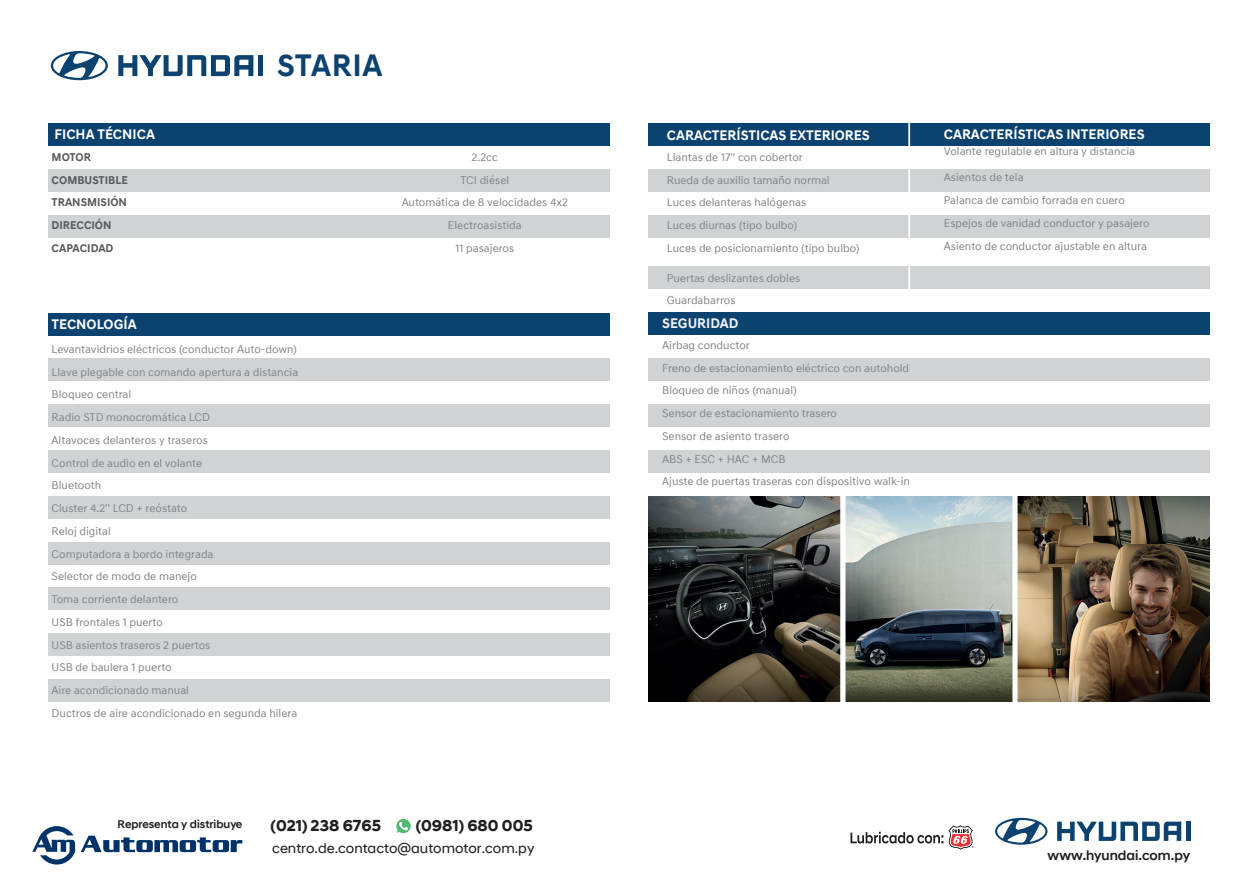
<style>
.page{position:relative;width:1241px;height:893px;background:#fff}
.page>*{position:absolute;margin:0;border:0;box-sizing:border-box;transform-origin:0 0}
.t1{font:700 31.32px "Hyundai Sans Text Office";letter-spacing:.02em;color:#0c426f}
.t2{font:700 16.1px "Hyundai Sans Head Office";color:#231f20}
.t3{font:14.17px "Hyundai Sans Head Office";color:#231f20}
.t4{font:700 14px "Hyundai Sans Text Office";color:#fff}
.t5{font:700 14px "Hyundai Sans Text Office";color:#f2f3f4}
.t6{font:500 13.65px "Hyundai Sans Head Office";color:#231f20}
.t7{font:11.38px/22.8px "Hyundai Sans Text Office";color:#808285}
.t8{font:700 11.38px/22.8px "Hyundai Sans Text Office";color:#57585a}
.t9{font:500 11.38px "Hyundai Sans Head Office";color:#231f20}
</style>
<div class="page">
<div style="left:1185px;top:822px;width:5px;height:19px;background:#0c426f"></div>
<svg style="left:850px;top:825px;width:123px;height:25px"></svg>
<svg style="left:1057px;top:822px;width:123px;height:19px"></svg>
<svg style="left:995px;top:818px;width:52px;height:27px"></svg>
<div style="left:648px;top:358px;width:561px;height:23px;background:#d1d2d4"></div>
<div style="left:648px;top:404px;width:561px;height:23px;background:#d1d2d4"></div>
<div style="left:648px;top:450px;width:561px;height:23px;background:#d1d2d4"></div>
<div style="left:48px;top:169px;width:561px;height:22px;background:#d1d2d4"></div>
<div style="left:48px;top:215px;width:561px;height:22px;background:#d1d2d4"></div>
<div style="left:48px;top:358px;width:561px;height:23px;background:#d1d2d4"></div>
<div style="left:48px;top:404px;width:561px;height:22px;background:#d1d2d4"></div>
<div style="left:48px;top:450px;width:561px;height:22px;background:#d1d2d4"></div>
<div style="left:48px;top:496px;width:561px;height:22px;background:#d1d2d4"></div>
<div style="left:48px;top:542px;width:561px;height:22px;background:#d1d2d4"></div>
<div style="left:48px;top:588px;width:561px;height:22px;background:#d1d2d4"></div>
<div style="left:48px;top:634px;width:561px;height:22px;background:#d1d2d4"></div>
<div style="left:48px;top:679px;width:561px;height:23px;background:#d1d2d4"></div>
<svg style="left:118px;top:55px;width:135px;height:21px"></svg>
<div style="left:258px;top:55px;width:5px;height:21px;background:#0c426f"></div>
<svg style="left:51px;top:51px;width:57px;height:29px"></svg>
<svg style="left:81px;top:836px;width:161px;height:16px"></svg>
<svg style="left:32px;top:826px;width:43px;height:38px"></svg>
<svg style="left:396px;top:819px;width:15px;height:15px"></svg>
<div style="left:48px;top:123px;width:561px;height:23px;background:#0c426f"></div>
<div style="left:48px;top:313px;width:561px;height:23px;background:#0c426f"></div>
<div style="left:648px;top:169px;width:561px;height:22px;background:#d1d2d4"></div>
<div style="left:648px;top:215px;width:561px;height:22px;background:#d1d2d4"></div>
<div style="left:648px;top:312px;width:561px;height:23px;background:#0c426f"></div>
<div style="left:648px;top:123px;width:561px;height:23px;background:#0c426f"></div>
<div style="left:648px;top:266px;width:561px;height:23px;background:#d1d2d4"></div>
<hr style="left:908px;top:114px;width:1px;height:175px;background:#fff">
<img style="left:648px;top:496px;width:561px;height:206px">
<p class="t4" style="left:54px;top:125px;width:102px">FICHA TÉCNICA</p>
<h1 class="t1" style="left:277px;top:46px;width:107px">STARIA</h1>
<p class="t8" style="left:52px;top:146px;width:78px">MOTOR<br>COMBUSTIBLE<br>TRANSMISIÓN<br>DIRECCIÓN<br>CAPACIDAD</p>
<p class="t7" style="left:401px;top:146px;width:168px;text-align:center">2.2cc<br>TCI diésel<br>Automática de 8 velocidades 4x2<br>Electroasistida<br>11 pasajeros</p>
<p class="t4" style="left:52px;top:316px;width:86px">TECNOLOGÍA</p>
<p class="t7" style="left:52px;top:338px;width:248px">Levantavidrios eléctricos (conductor Auto-down)<br>Llave plegable con comando apertura a distancia<br>Bloqueo central<br>Radio STD monocromática LCD<br>Altavoces delanteros y traseros<br>Control de audio en el volante<br>Bluetooth<br>Cluster 4.2'' LCD + reóstato<br>Reloj digital<br>Computadora a bordo integrada<br>Selector de modo de manejo<br>Toma corriente delantero<br>USB frontales 1 puerto<br>USB asientos traseros 2 puertos<br>USB de baulera 1 puerto<br>Aire acondicionado manual<br>Ductros de aire acondicionado en segunda hilera</p>
<p class="t9" style="left:118px;top:817px;width:126px">Representa y distribuye</p>
<h2 class="t2" style="left:270px;top:816px;width:112px">(021) 238 6765</h2>
<h2 class="t2" style="left:416px;top:816px;width:118px">(0981) 680 005</h2>
<p class="t3" style="left:272px;top:839px;width:264px">centro.de.contacto@automotor.com.py</p>
<p class="t4" style="left:666px;top:127px;width:204px">CARACTERÍSTICAS EXTERIORES</p>
<p class="t7" style="left:666px;top:146px;width:194px">Llantas de 17'' con cobertor<br>Rueda de auxilio tamaño normal<br>Luces delanteras halógenas<br>Luces diurnas (tipo bulbo)<br>Luces de posicionamiento (tipo bulbo)</p>
<p class="t7" style="left:666px;top:266px;width:135px">Puertas deslizantes dobles<br>Guardabarros</p>
<p class="t5" style="left:662px;top:315px;width:78px">SEGURIDAD</p>
<p class="t7" style="left:662px;top:334px;width:249px">Airbag conductor<br>Freno de estacionamiento eléctrico con autohold<br>Bloqueo de niños (manual)<br>Sensor de estacionamiento trasero<br>Sensor de asiento trasero<br>ABS + ESC + HAC + MCB<br>Ajuste de puertas traseras con dispositivo walk-in</p>
<p class="t4" style="left:943px;top:125px;width:202px">CARACTERÍSTICAS INTERIORES</p>
<p class="t7" style="left:943px;top:140px;width:193px">Volante regulable en altura y distancia</p>
<p class="t7" style="left:943px;top:166px;width:207px">Asientos de tela<br>Palanca de cambio forrada en cuero Espejos de vanidad conductor y pasajero Asiento de conductor ajustable en altura</p>
<p class="t6" style="left:1047px;top:847px;width:144px">www.hyundai.com.py</p>
</div>
